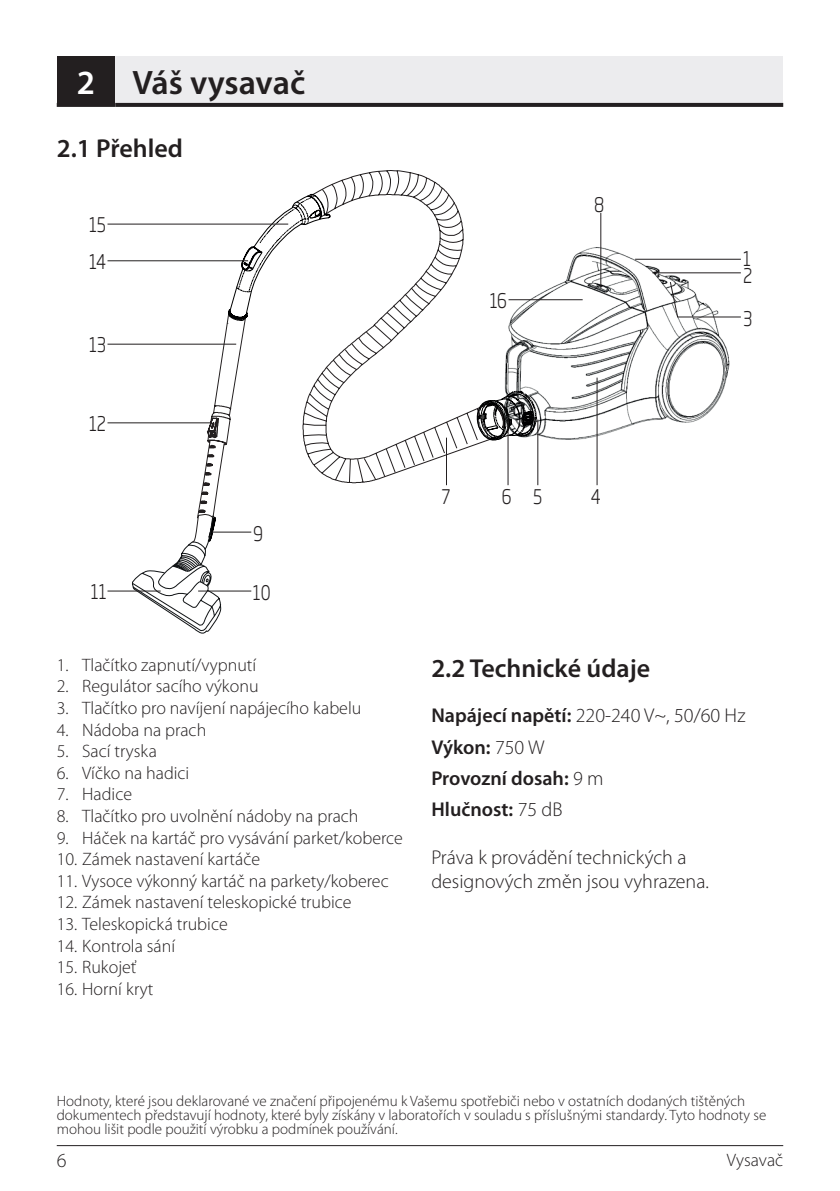
<style>
.page{position:relative;width:840px;height:1191px;background:#fff}
.page>*{position:absolute;margin:0;border:0;box-sizing:border-box;transform-origin:0 0}
.Nadpis_17{font:600 34px "Myriad Pro";letter-spacing:-.005em;color:#231f20}
.Nadpis_17-2{font:600 34px "Myriad Pro";color:#fff}
.Podnadpis_13{font:600 26px "Myriad Pro";color:#231f20}
.Základný_10{font:300 20px/24px "Myriad Pro";color:#231f20}
.Základný_10-2{font:600 20px "Myriad Pro";color:#231f20}
.t1{font:300 20px/17.8px "Soho Gothic Pro";color:#231f20;scale:.79 1}
.Odsadené_4_5_-_9{font:300 18px "Myriad Pro";color:#231f20}
.Základný_7_5{font:300 15px/14px "Myriad Pro";color:#231f20}
.s1{font-weight:600}
.s2{font-weight:300}
</style>
<div class="page">
<hr style="left:57px;top:1145px;width:725px;height:1px;background:#231f20">
<div style="left:57px;top:57px;width:58px;height:48px;background:#231f20"></div>
<div style="left:115px;top:57px;width:667px;height:48px;background:#ececee"></div>
<svg style="left:57px;top:105px;width:58px;height:2px"></svg>
<svg style="left:115px;top:103px;width:667px;height:4px;background:#272324"></svg>
<img style="left:535px;top:234px;width:195px;height:217px">
<svg style="left:197px;top:170px;width:247px;height:174px"></svg>
<svg style="left:321px;top:189px;width:129px;height:7px"></svg>
<svg style="left:330px;top:196px;width:205px;height:195px"></svg>
<svg style="left:533px;top:391px;width:4px;height:49px"></svg>
<svg style="left:197px;top:391px;width:336px;height:116px"></svg>
<svg style="left:209px;top:448px;width:121px;height:85px"></svg>
<svg style="left:207px;top:194px;width:123px;height:254px"></svg>
<svg style="left:131px;top:507px;width:90px;height:127px"></svg>
<svg style="left:633px;top:258px;width:108px;height:60px"></svg>
<hr style="left:596px;top:377px;width:1px;height:108px;background:#231f20">
<hr style="left:507px;top:419px;width:1px;height:66px;background:#231f20">
<hr style="left:446px;top:437px;width:1px;height:48px;background:#231f20">
<hr style="left:537px;top:419px;width:1px;height:66px;background:#231f20">
<hr style="left:198px;top:590px;width:53px;height:1px;background:#231f20">
<hr style="left:107px;top:590px;width:53px;height:1px;background:#231f20">
<hr style="left:107px;top:422px;width:104px;height:1px;background:#231f20">
<hr style="left:107px;top:344px;width:129px;height:1px;background:#231f20">
<hr style="left:107px;top:260px;width:141px;height:1px;background:#231f20">
<hr style="left:508px;top:299px;width:74px;height:1px;background:#231f20">
<hr style="left:107px;top:224px;width:181px;height:1px;background:#231f20">
<hr style="left:211px;top:531px;width:40px;height:1px;background:#231f20">
<hr style="left:600px;top:213px;width:1px;height:75px;background:#231f20">
<p class="Nadpis_17-2" style="left:77px;top:60px;width:20px">2</p>
<p class="Nadpis_17" style="left:132px;top:60px;width:174px">Váš vysavač</p>
<p class="Podnadpis_13" style="left:57px;top:132px;width:128px">2.1 Přehled</p>
<p class="t1" style="left:89px;top:215px;width:23px">15</p>
<p class="t1" style="left:89px;top:251px;width:23px">14</p>
<p class="t1" style="left:89px;top:335px;width:23px">13</p>
<p class="t1" style="left:89px;top:413px;width:23px">12</p>
<p class="t1" style="left:253px;top:523px;width:14px">9</p>
<p class="t1" style="left:91px;top:581px;width:21px">11</p>
<p class="t1" style="left:253px;top:582px;width:24px">10</p>
<p class="Odsadené_4_5_-_9" style="left:57px;top:655px;width:201px">1. Tlačítko zapnutí/vypnutí</p>
<p class="Odsadené_4_5_-_9" style="left:57px;top:676px;width:203px">2. Regulátor sacího výkonu</p>
<p class="Odsadené_4_5_-_9" style="left:57px;top:698px;width:306px">3. Tlačítko pro navíjení napájecího kabelu</p>
<p class="Odsadené_4_5_-_9" style="left:57px;top:719px;width:151px">4. Nádoba na prach</p>
<p class="Odsadené_4_5_-_9" style="left:57px;top:741px;width:102px">5. Sací tryska</p>
<p class="Odsadené_4_5_-_9" style="left:57px;top:763px;width:134px">6. Víčko na hadici</p>
<p class="Odsadené_4_5_-_9" style="left:57px;top:784px;width:77px">7. Hadice</p>
<p class="Odsadené_4_5_-_9" style="left:57px;top:806px;width:303px">8. Tlačítko pro uvolnění nádoby na prach</p>
<p class="Odsadené_4_5_-_9" style="left:57px;top:827px;width:347px">9. Háček na kartáč pro vysávání parket/koberce</p>
<p class="Odsadené_4_5_-_9" style="left:57px;top:849px;width:205px">10. Zámek nastavení kartáče</p>
<p class="Odsadené_4_5_-_9" style="left:57px;top:871px;width:333px">11. Vysoce výkonný kartáč na parkety/koberec</p>
<p class="Odsadené_4_5_-_9" style="left:57px;top:892px;width:296px">12. Zámek nastavení teleskopické trubice</p>
<p class="Odsadené_4_5_-_9" style="left:57px;top:914px;width:172px">13. Teleskopická trubice</p>
<p class="Odsadené_4_5_-_9" style="left:57px;top:935px;width:120px">14. Kontrola sání</p>
<p class="Odsadené_4_5_-_9" style="left:57px;top:957px;width:81px">15. Rukojeť</p>
<p class="Odsadené_4_5_-_9" style="left:57px;top:979px;width:98px">16. Horní kryt</p>
<p class="t1" style="left:489px;top:291px;width:24px">16</p>
<p class="t1" style="left:593px;top:194px;width:14px">8</p>
<p class="t1" style="left:441px;top:487px;width:13px">7</p>
<p class="t1" style="left:501px;top:487px;width:53px">6 5</p>
<p class="t1" style="left:590px;top:487px;width:14px">4</p>
<p class="t1" style="left:742px;top:248px;width:13px">1<br>2</p>
<p class="t1" style="left:742px;top:308px;width:13px">3</p>
<p class="Podnadpis_13" style="left:431px;top:651px;width:220px">2.2 Technické údaje</p>
<p class="Základný_10" style="left:431px;top:704px;width:315px"><span class="s1">Napájecí napětí:</span> 220-240 V~, 50/60 Hz</p>
<p class="Základný_10-2" style="left:431px;top:734px;width:115px">Výkon: <span class="s2">750 W</span></p>
<p class="Základný_10-2" style="left:431px;top:765px;width:174px">Provozní dosah: <span class="s2">9 m</span></p>
<p class="Základný_10-2" style="left:431px;top:796px;width:133px">Hlučnost: <span class="s2">75 dB</span></p>
<p class="Základný_10" style="left:431px;top:845px;width:279px">Práva k provádění technických a designových změn jsou vyhrazena.</p>
<p class="Základný_7_5" style="left:57px;top:1093px;width:710px">Hodnoty, které jsou deklarované ve značení připojenému k Vašemu spotřebiči nebo v ostatních dodaných tištěných dokumentech představují hodnoty, které byly získány v laboratořích v souladu s příslušnými standardy. Tyto hodnoty se mohou lišit podle použití výrobku a podmínek používání.</p>
<p class="Základný_10" style="left:57px;top:1149px;width:11px">6</p>
<p class="Odsadené_4_5_-_9" style="left:726px;top:1150px;width:58px">Vysavač</p>
</div>
